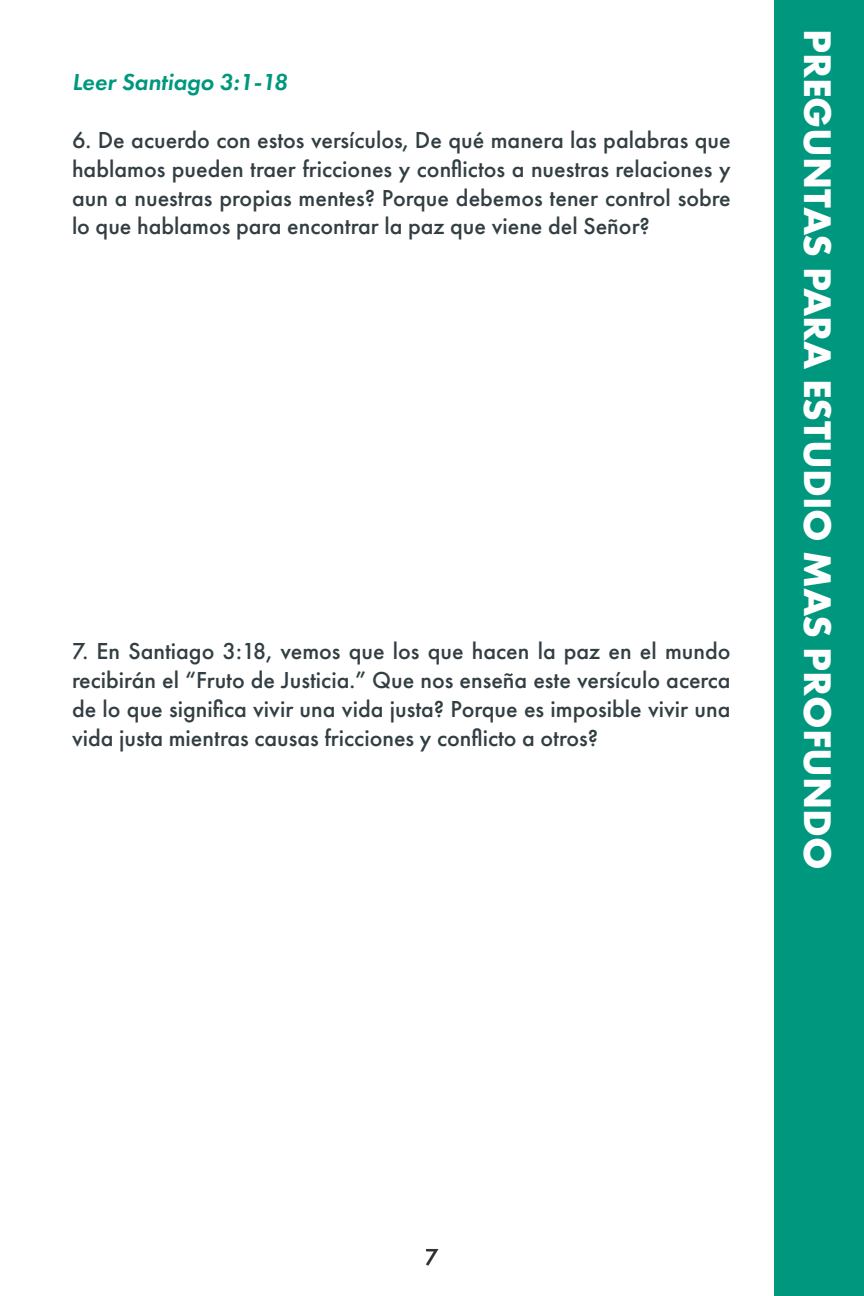
<style>
.page{position:relative;width:864px;height:1296px;background:#fff}
.page>*{position:absolute;margin:0;border:0;box-sizing:border-box;transform-origin:0 0}
.t1{font:700 40px "Futura PT";color:#fff}
.t2{font:500 24px/28.8px "Futura PT";color:#323e42;text-align:justify}
.t3{font:italic 600 24px "Futura PT";color:#00977f}
.t4{font:500 24px "Futura PT";color:#343231}
</style>
<div class="page">
<div style="left:775px;top:0;width:89px;height:1296px;background:#00977f"></div>
<p class="t3" style="left:72px;top:67px;width:217px">Leer Santiago 3:1-18</p>
<p class="t2" style="left:72px;top:126px;width:660px">6. De acuerdo con estos versículos, De qué manera las palabras que hablamos pueden traer fricciones y conflictos a nuestras relaciones y aun a nuestras propias mentes? Porque debemos tener control sobre lo que hablamos para encontrar la paz que viene del Señor?</p>
<p class="t2" style="left:72px;top:637px;width:660px">7. En Santiago 3:18, vemos que los que hacen la paz en el mundo recibirán el “Fruto de Justicia.” Que nos enseña este versículo acerca de lo que significa vivir una vida justa? Porque es imposible vivir una vida justa mientras causas fricciones y conflicto a otros?</p>
<h1 class="t1" style="left:843px;top:29px;width:843px;rotate:90deg">PREGUNTAS PARA ESTUDIO MAS PROFUNDO</h1>
<p class="t4" style="left:425px;top:1243px;width:15px">7</p>
</div>
